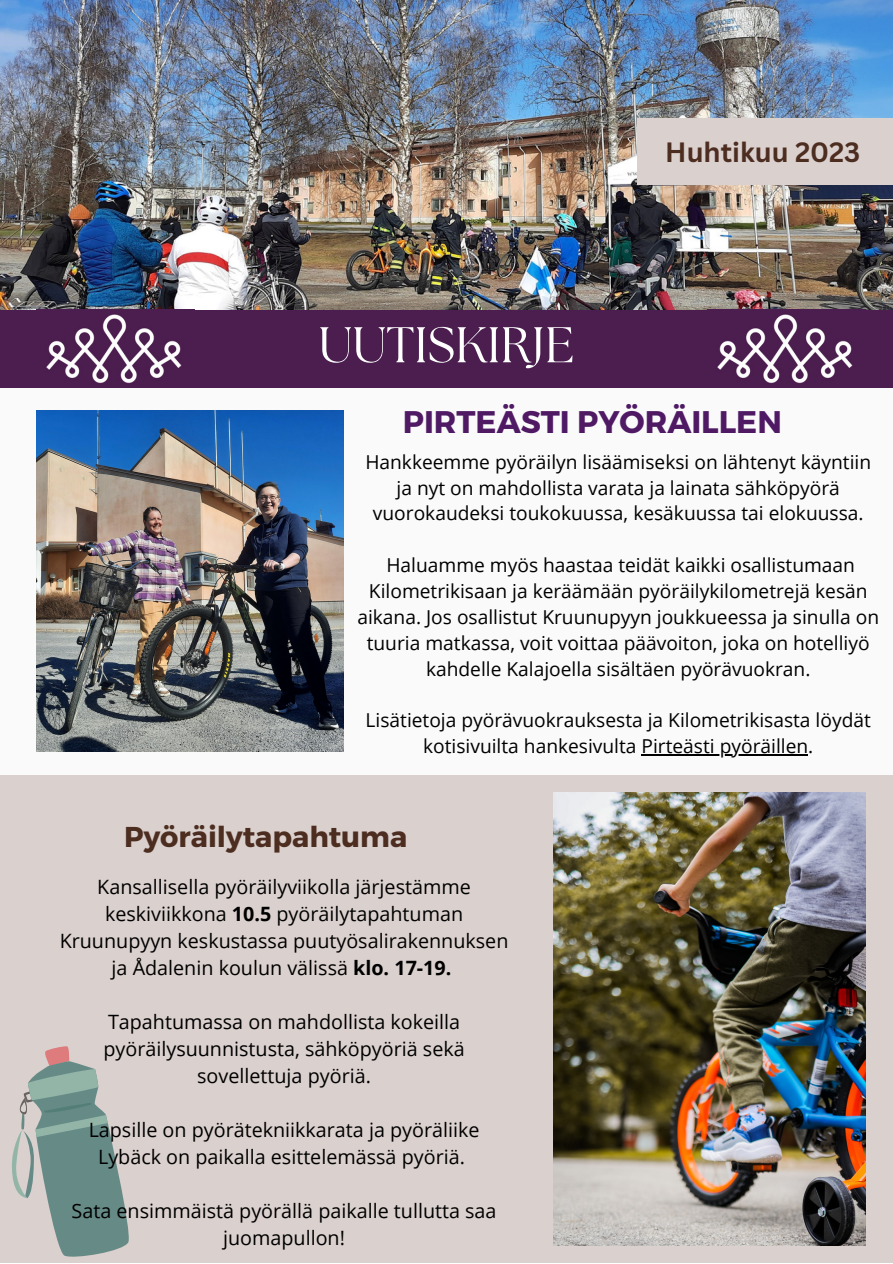
<style>
.page{position:relative;width:893px;height:1264px;background:#fff}
.page>*{position:absolute;margin:0;border:0;box-sizing:border-box;transform-origin:0 0}
.t1{font:49.95px "The Seasons";color:#fff}
.t2{font:700 31.2px "Montserrat";color:#4f1964}
.t3{font:700 28.65px "Montserrat";color:#4c2d20}
.t4{font:700 27.15px "Canva Sans";color:#4c2d20}
.t5{font:19.8px/27px "Open Sans";color:#000;text-align:center}
.t6{font:19.2px/25.8px "Open Sans";color:#000;text-align:center}
.s1{font-weight:700}
</style>
<div class="page">
<div style="left:0;top:0;width:892px;height:1262px;background:#fafafa"></div>
<img style="left:37px;top:411px;width:307px;height:340px">
<img style="left:0;top:0;width:892px;height:310px">
<div style="left:0;top:310px;width:892px;height:78px;background:#4b1e4f"></div>
<div style="left:637px;top:118px;width:255px;height:66px;background:#dad0ce"></div>
<div style="left:0;top:775px;width:892px;height:487px;background:#dad0ce"></div>
<img style="left:46px;top:314px;width:136px;height:69px">
<img style="left:717px;top:314px;width:136px;height:69px">
<img style="left:553px;top:792px;width:312px;height:453px">
<svg style="left:12px;top:1046px;width:117px;height:211px"></svg>
<hr style="left:641px;top:754px;width:167px;height:1px;background:#000">
<h1 class="t1" style="left:318px;top:322px;width:257px">UUTISKIRJE</h1>
<h3 class="t4" style="left:665px;top:133px;width:196px">Huhtikuu 2023</h3>
<h2 class="t2" style="left:403px;top:401px;width:380px">PIRTEÄSTI PYÖRÄILLEN</h2>
<p class="t6" style="left:365px;top:448px;width:507px">Hankkeemme pyöräilyn lisäämiseksi on lähtenyt käyntiin ja nyt on mahdollista varata ja lainata sähköpyörä vuorokaudeksi toukokuussa, kesäkuussa tai elokuussa.</p>
<p class="t6" style="left:357px;top:551px;width:523px">Haluamme myös haastaa teidät kaikki osallistumaan Kilometrikisaan ja keräämään pyöräilykilometrejä kesän aikana. Jos osallistut Kruunupyyn joukkueessa ja sinulla on tuuria matkassa, voit voittaa päävoiton, joka on hotelliyö kahdelle Kalajoella sisältäen pyörävuokran.</p>
<p class="t6" style="left:365px;top:707px;width:506px">Lisätietoja pyörävuokrauksesta ja Kilometrikisasta löydät kotisivuilta hankesivulta Pirteästi pyöräillen.</p>
<h3 class="t3" style="left:124px;top:818px;width:284px">Pyöräilytapahtuma</h3>
<p class="t5" style="left:60px;top:872px;width:450px">Kansallisella pyöräilyviikolla järjestämme keskiviikkona <span class="s1">10.5</span> pyöräilytapahtuman Kruunupyyn keskustassa puutyösalirakennuksen ja Ådalenin koulun välissä <span class="s1">klo. 17-19.</span></p>
<p class="t5" style="left:103px;top:1007px;width:363px">Tapahtumassa on mahdollista kokeilla pyöräilysuunnistusta, sähköpyöriä sekä sovellettuja pyöriä.</p>
<p class="t5" style="left:89px;top:1115px;width:392px">Lapsille on pyörätekniikkarata ja pyöräliike<br>Lybäck on paikalla esittelemässä pyöriä.</p>
<p class="t5" style="left:72px;top:1196px;width:426px">Sata ensimmäistä pyörällä paikalle tullutta saa juomapullon!</p>
</div>
